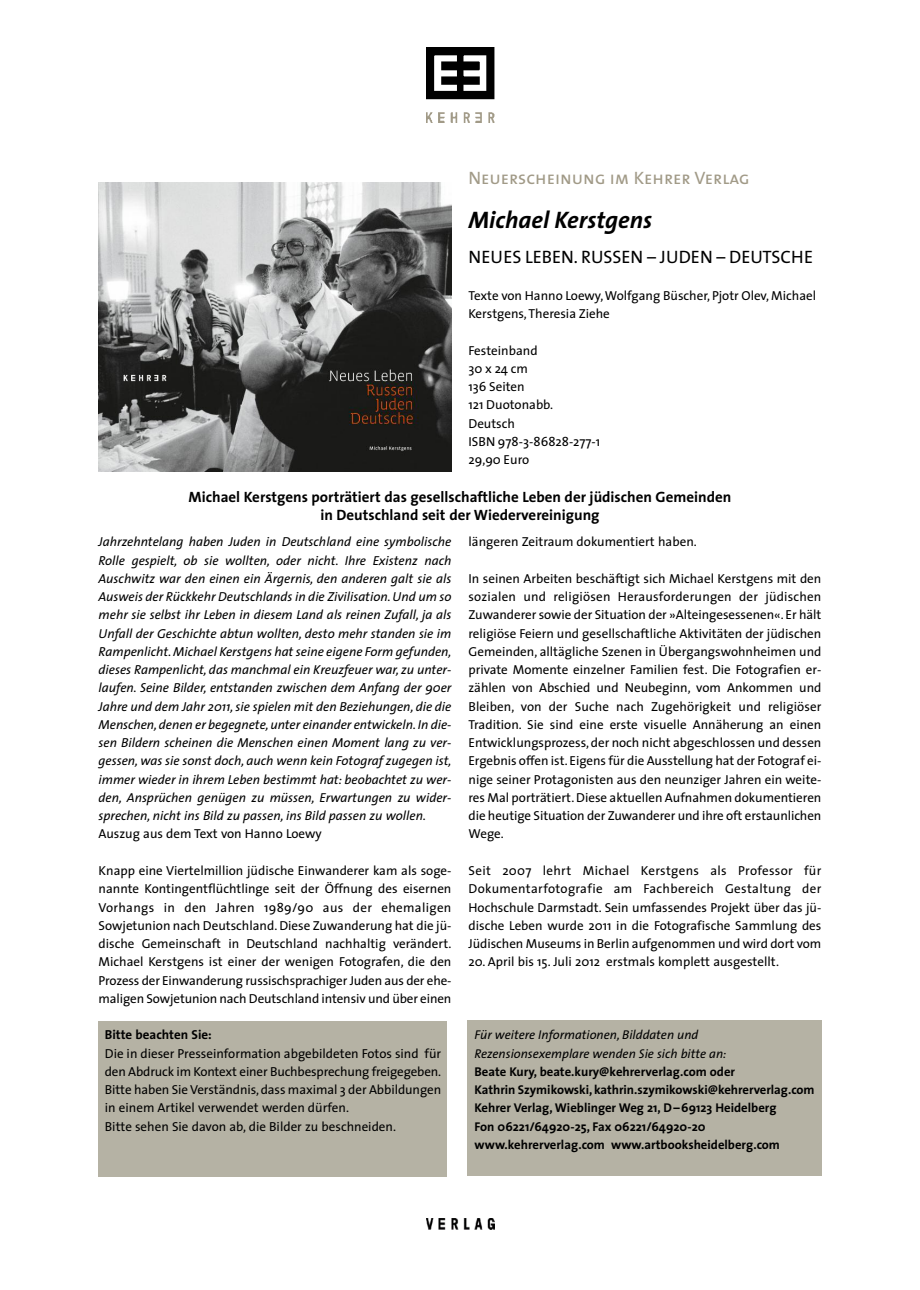
<style>
.page{position:relative;width:920px;height:1290px;background:#fff}
.page>*{position:absolute;margin:0;border:0;box-sizing:border-box;transform-origin:0 0}
.t1{font:italic 700 24px "The Sans";color:#000}
.t2{font:18px "The Sans";color:#000}
.t3{font:18px "The Sans Caps";color:#a19a87}
.t4{font:700 15px/18px "The Sans";color:#000;text-align:center}
.t5{font:13.05px/18.3px "The Sans";color:#000;text-align:justify}
.t6{font:italic 13.05px/18.3px "The Sans";color:#000;text-align:justify}
.t7{font:700 13.05px "The Sans";color:#000}
.t8{font:700 12.75px/18.3px "The Sans";color:#000}
.t9{font:italic 12.75px/18.3px "The Sans";color:#000}
</style>
<div class="page">
<img style="left:426px;top:1219px;width:68px;height:10px">
<img style="left:426px;top:48px;width:68px;height:52px">
<img style="left:426px;top:112px;width:68px;height:10px">
<div style="left:467px;top:1020px;width:354px;height:156px;background:#b5b2a4"></div>
<div style="left:99px;top:1021px;width:348px;height:155px;background:#b5b2a4"></div>
<img style="left:99px;top:182px;width:352px;height:289px">
<h2 class="t3" style="left:468px;top:172px;width:283px">Neuerscheinung im Kehrer Verlag</h2>
<h1 class="t1" style="left:468px;top:210px;width:185px">Michael Kerstgens</h1>
<h2 class="t2" style="left:468px;top:250px;width:346px">NEUES LEBEN. RUSSEN – JUDEN – DEUTSCHE</h2>
<p class="t5" style="left:468px;top:288px;width:349px">Texte von Hanno Loewy,Wolfgang Büscher, Pjotr Olev, Michael<br>Kerstgens,Theresia Ziehe</p>
<p class="t5" style="left:468px;top:342px;width:133px;text-align:left">Festeinband<br>30x24cm<br>136 Seiten<br>121 Duotonabb.<br>Deutsch<br>ISBN 978-3-86828-277-1<br>29,90 Euro</p>
<p class="t4" style="left:189px;top:490px;width:544px">Michael Kerstgens porträtiert das gesellschaftliche Leben der jüdischen Gemeinden in Deutschland seit der Wiedervereinigung</p>
<p class="t6" style="left:99px;top:534px;width:354px">Jahrzehntelang haben Juden in Deutschland eine symbolische Rolle gespielt, ob sie wollten, oder nicht. Ihre Existenz nach Auschwitz war den einen ein Ärgernis, den anderen galt sie als Ausweis der Rückkehr Deutschlands in die Zivilisation.Und um so mehr sie selbst ihr Leben in diesem Land als reinen Zufall, ja als Unfall der Geschichte abtun wollten, desto mehr standen sie im Rampenlicht.Michael Kerstgens hat seine eigene Form gefunden, dieses Rampenlicht, das manchmal ein Kreuzfeuer war, zu unter&shy;laufen. Seine Bilder, entstanden zwischen dem Anfang der 90er Jahre und dem Jahr 2011, sie spielen mit den Beziehungen, die die Menschen,denen er begegnete,unter einander entwickeln. In die&shy;sen Bildern scheinen die Menschen einen Moment lang zu ver&shy;gessen, was sie sonst doch, auch wenn kein Fotograf zugegen ist, immer wieder in ihrem Leben bestimmt hat: beobachtet zu wer&shy;den, Ansprüchen genügen zu müssen, Erwartungen zu wider&shy;sprechen, nicht ins Bild zu passen, ins Bild passen zu wollen.</p>
<p class="t5" style="left:99px;top:826px;width:225px">Auszug aus dem Text von Hanno Loewy</p>
<p class="t5" style="left:99px;top:863px;width:354px">Knapp eine Viertelmillion jüdische Einwanderer kam als soge&shy;nannte Kontingentflüchtlinge seit der Öffnung des eisernen Vorhangs in den Jahren 1989/90 aus der ehemaligen Sowjetunion nach Deutschland.Diese Zuwanderung hat die jü&shy;dische Gemeinschaft in Deutschland nachhaltig verändert.<br>Michael Kerstgens ist einer der wenigen Fotografen, die den Prozess der Einwanderung russischsprachiger Juden aus der ehe&shy;maligen Sowjetunion nach Deutschland intensiv und über einen</p>
<p class="t7" style="left:105px;top:1030px;width:108px">Bitte beachten Sie:</p>
<p class="t5" style="left:105px;top:1045px;width:338px;text-align:left">Die in dieser Presseinformation abgebildeten Fotos sind für den Abdruck im Kontext einer Buchbesprechung freigegeben.<br>Bitte haben Sie Verständnis,dass maximal 3 der Abbildungen in einem Artikel verwendet werden dürfen.<br>Bitte sehen Sie davon ab, die Bilder zu beschneiden.</p>
<p class="t5" style="left:468px;top:534px;width:230px">längeren Zeitraum dokumentiert haben.</p>
<p class="t5" style="left:468px;top:571px;width:354px">In seinen Arbeiten beschäftigt sich Michael Kerstgens mit den sozialen und religiösen Herausforderungen der jüdischen Zuwanderer sowie der Situation der »Alteingesessenen«. Er hält religiöse Feiern und gesellschaftliche Aktivitäten der jüdischen Gemeinden, alltägliche Szenen in Übergangswohnheimen und private Momente einzelner Familien fest. Die Fotografien er&shy;zählen von Abschied und Neubeginn, vom Ankommen und Bleiben, von der Suche nach Zugehörigkeit und religiöser Tradition. Sie sind eine erste visuelle Annäherung an einen Entwicklungsprozess,der noch nicht abgeschlossen und dessen Ergebnis offen ist. Eigens für die Ausstellung hat der Fotograf ei&shy;nige seiner Protagonisten aus den neunziger Jahren ein weite&shy;res Mal porträtiert.Diese aktuellen Aufnahmen dokumentieren die heutige Situation der Zuwanderer und ihre oft erstaunlichen Wege.</p>
<p class="t5" style="left:468px;top:863px;width:354px">Seit 2007 lehrt Michael Kerstgens als Professor für Dokumentarfotografie am Fachbereich Gestaltung der Hochschule Darmstadt. Sein umfassendes Projekt über das jü&shy;dische Leben wurde 2011 in die Fotografische Sammlung des Jüdischen Museums in Berlin aufgenommen und wird dort vom</p>
<p class="t5" style="left:468px;top:954px;width:312px">20. April bis 15. Juli 2012 erstmals komplett ausgestellt.</p>
<p class="t9" style="left:474px;top:1027px;width:253px">Für weitere Informationen, Bilddaten und<br>Rezensionsexemplare wenden Sie sich bitte an:</p>
<p class="t8" style="left:474px;top:1063px;width:342px">Beate Kury, beate.kury@kehrerverlag.com oder<br>Kathrin Szymikowski, kathrin.szymikowski@kehrerverlag.com Kehrer Verlag, Wieblinger Weg 21, D–69123 Heidelberg<br>Fon 06221/64920-25, Fax 06221/64920-20 www.kehrerverlag.com www.artbooksheidelberg.com</p>
</div>
